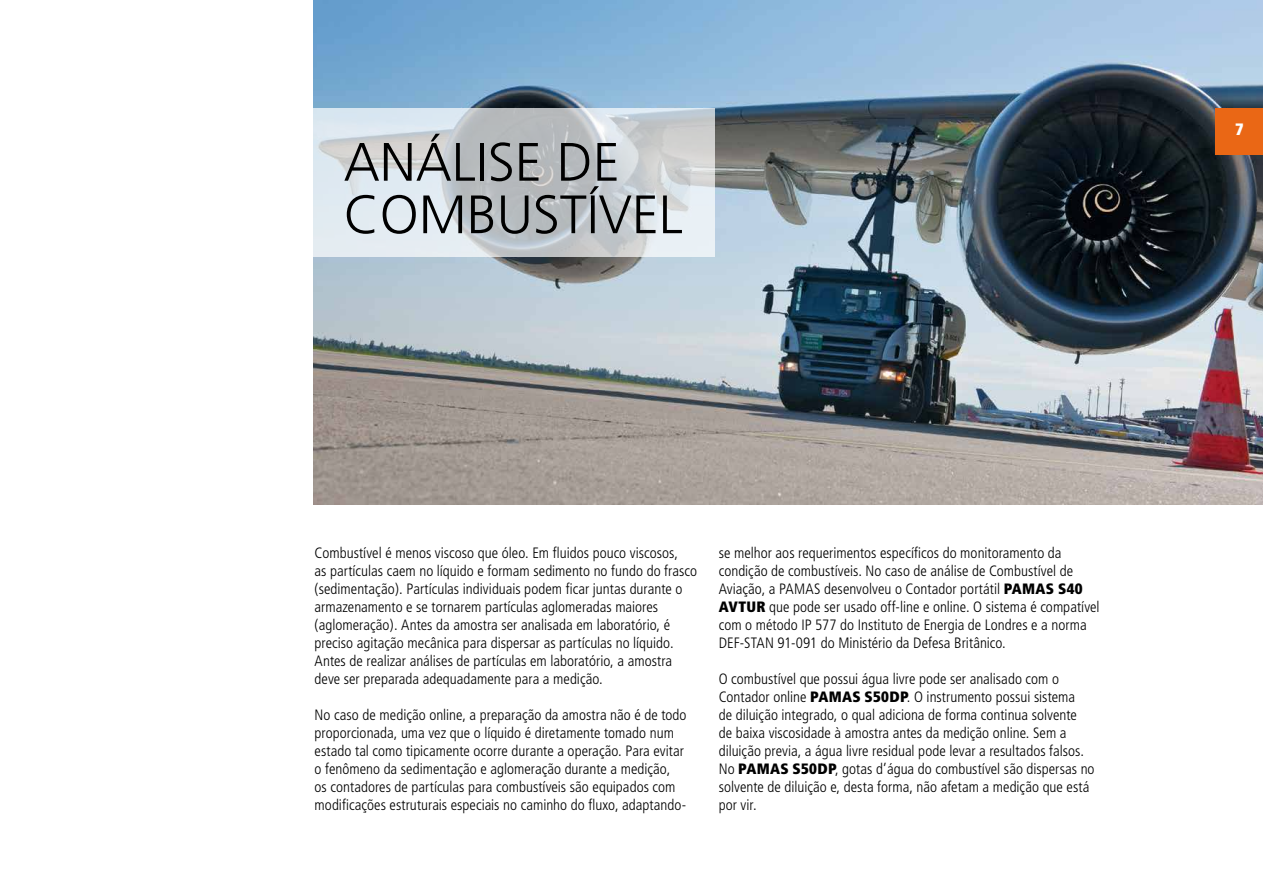
<style>
.page{position:relative;width:1263px;height:893px;background:#fff}
.page>*{position:absolute;margin:0;border:0;box-sizing:border-box;transform-origin:0 0}
.t1{font:300 54px/52.5px "Frutiger";color:#000}
.t2{font:900 condensed 16.5px "Frutiger";color:#fff}
.t3{font:300 condensed 15px/18px "Frutiger";color:#000}
.s1{font-weight:900}
</style>
<div class="page">
<img style="left:313px;top:0;width:950px;height:504px">
<svg style="left:313px;top:108px;width:401px;height:148px;background:#ced3d8"></svg>
<div style="left:1216px;top:108px;width:47px;height:47px;background:#ea6715"></div>
<h1 class="t1" style="left:344px;top:137px;width:341px">ANÁLISE DE<br>COMBUSTÍVEL</h1>
<p class="t3" style="left:315px;top:544px;width:384px">Combustível é menos viscoso que óleo. Em fluidos pouco viscosos,<br>as partículas caem no líquido e formam sedimento no fundo do frasco (sedimentação). Partículas individuais podem ficar juntas durante o armazenamento e se tornarem partículas aglomeradas maiores (aglomeração). Antes da amostra ser analisada em laboratório, é preciso agitação mecânica para dispersar as partículas no líquido.<br>Antes de realizar análises de partículas em laboratório, a amostra deve ser preparada adequadamente para a medição.</p>
<p class="t3" style="left:315px;top:706px;width:373px">No caso de medição online, a preparação da amostra não é de todo proporcionada, uma vez que o líquido é diretamente tomado num estado tal como tipicamente ocorre durante a operação. Para evitar o fenômeno da sedimentação e aglomeração durante a medição,<br>os contadores de partículas para combustíveis são equipados com modificações estruturais especiais no caminho do fluxo, adaptando-</p>
<p class="t3" style="left:719px;top:544px;width:382px">se melhor aos requerimentos específicos do monitoramento da condição de combustíveis. No caso de análise de Combustível de Aviação, a PAMAS desenvolveu o Contador portátil <span class="s1">PAMAS S40<br>AVTUR</span> que pode ser usado off-line e online. O sistema é compatível com o método IP 577 do Instituto de Energia de Londres e a norma DEF-STAN 91-091 do Ministério da Defesa Britânico.</p>
<p class="t3" style="left:719px;top:670px;width:377px">O combustível que possui água livre pode ser analisado com o Contador online <span class="s1">PAMAS S50DP</span>. O instrumento possui sistema<br>de diluição integrado, o qual adiciona de forma continua solvente<br>de baixa viscosidade à amostra antes da medição online. Sem a diluição previa, a água livre residual pode levar a resultados falsos.<br>No <span class="s1">PAMAS S50DP</span>, gotas d’água do combustível são dispersas no solvente de diluição e, desta forma, não afetam a medição que está por vir.</p>
<p class="t2" style="left:1235px;top:120px;width:10px">7</p>
</div>
